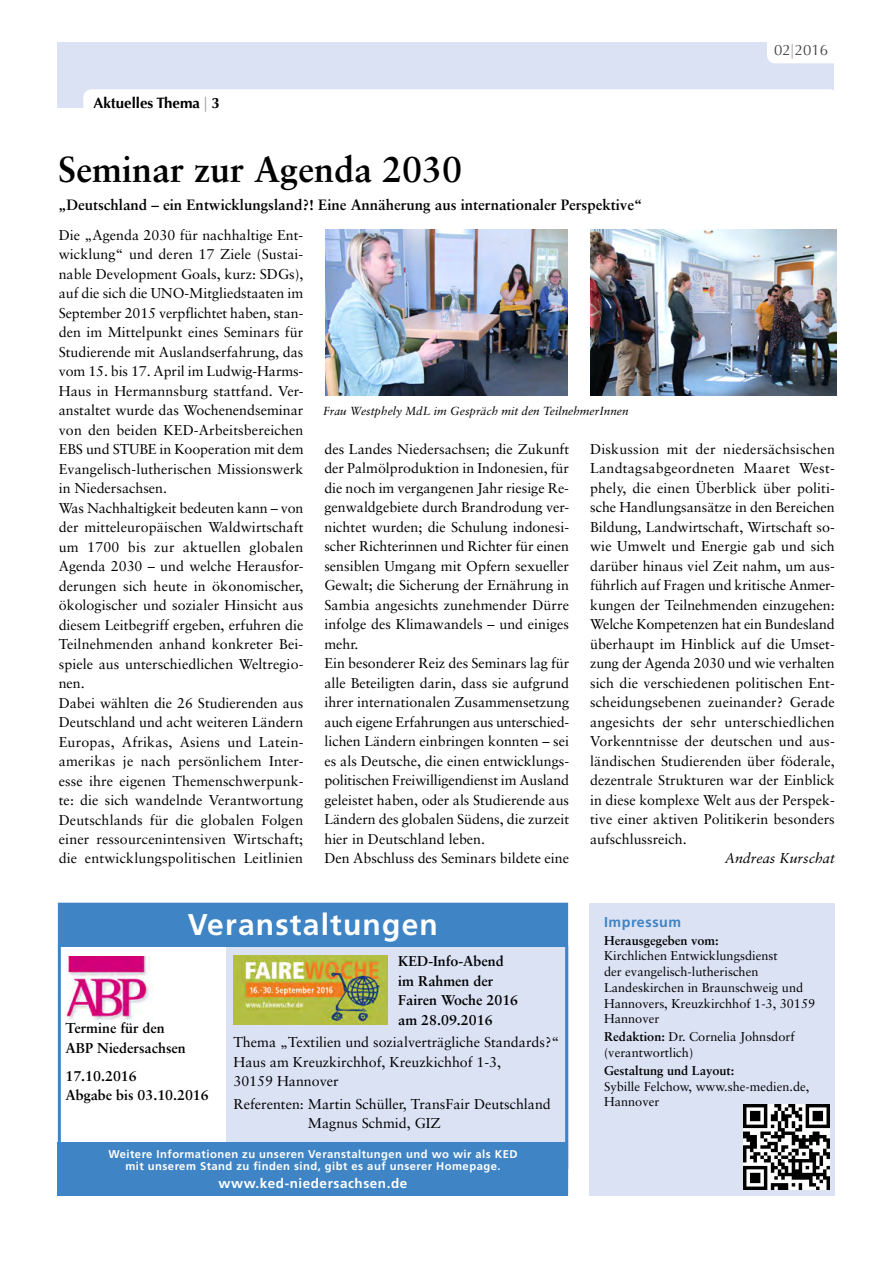
<style>
.page{position:relative;width:893px;height:1263px;background:#fff}
.page>*{position:absolute;margin:0;border:0;box-sizing:border-box;transform-origin:0 0}
.t1{font:700 36px "Sabon LT";color:#000}
.t2{font:700 30px "Frutiger";letter-spacing:.04em;color:#fff}
.t3{font:700 15px "Sabon LT";color:#000}
.t4{font:700 15px "Optima";color:#000}
.t5{font:15px "Optima";color:#474747}
.t6{font:14.25px/19.5px "Sabon LT";color:#000}
.t7{font:700 14.25px/19.5px "Sabon LT";color:#000}
.t8{font:italic 14.25px "Sabon LT";color:#000}
.t9{font:700 14.25px "Frutiger";letter-spacing:.04em;color:#3f84c5}
.t10{font:700 13.5px "Frutiger";letter-spacing:.04em;color:#fff}
.t11{font:12.75px/15.8px "Sabon LT";color:#000}
.t12{font:700 12.75px "Sabon LT";color:#000}
.t13{font:italic 11.7px "Sabon LT";color:#000}
.t14{font:700 11.25px/12px "Frutiger";letter-spacing:.04em;color:#fff;text-align:center}
.s1{font-family:"Myriad Pro";font-weight:400;font-stretch:condensed;color:#9c9d9d}
.s2{font-family:"Myriad Pro";font-stretch:condensed;color:#ababab}
.s3{font-weight:700}
</style>
<div class="page">
<div style="left:58px;top:42px;width:776px;height:66px;background:#dbe2f4"></div>
<div style="left:767px;top:26px;width:75px;height:37px;background:#fff;border-radius:9px"></div>
<div style="left:83px;top:89px;width:755px;height:38px;background:#fff;border-radius:9px"></div>
<img style="left:590px;top:230px;width:246px;height:165px">
<img style="left:325px;top:230px;width:243px;height:165px">
<div style="left:226px;top:946px;width:342px;height:223px;background:#dbe2f4"></div>
<div style="left:58px;top:903px;width:510px;height:43px;background:#3f84c5"></div>
<div style="left:589px;top:903px;width:245px;height:292px;background:#dbe2f4"></div>
<img style="left:64px;top:956px;width:90px;height:65px">
<div style="left:58px;top:1142px;width:510px;height:53px;background:#3f84c5"></div>
<img style="left:744px;top:1104px;width:85px;height:86px">
<img style="left:233px;top:955px;width:155px;height:70px">
<p class="t4" style="left:93px;top:94px;width:128px">Aktuelles Thema <span class="s1">|</span> 3</p>
<h1 class="t1" style="left:58px;top:147px;width:406px">Seminar zur Agenda 2030</h1>
<p class="t3" style="left:58px;top:196px;width:586px">„Deutschland – ein Entwicklungsland?! Eine Annäherung aus internationaler Perspektive“</p>
<p class="t5" style="left:774px;top:41px;width:56px">02<span class="s2">|</span>2016</p>
<p class="t6" style="left:59px;top:225px;width:246px">Die „Agenda 2030 für nachhaltige Ent&shy;wicklung“ und deren 17 Ziele (Sustai&shy;nable Development Goals, kurz: SDGs), auf die sich die UNO-Mitgliedstaaten im September 2015 verpflichtet haben, stan&shy;den im Mittelpunkt eines Seminars für Studierende mit Auslandserfahrung, das vom 15. bis 17. April im Ludwig-Harms-Haus in Hermannsburg stattfand. Ver&shy;anstaltet wurde das Wochenendseminar von den beiden KED-Arbeitsbereichen EBS und STUBE in Kooperation mit dem Evangelisch-lutherischen Missionswerk in Niedersachsen.<br>Was Nachhaltigkeit bedeuten kann – von der mitteleuropäischen Waldwirtschaft um 1700 bis zur aktuellen globalen Agenda 2030 – und welche Herausfor&shy;derungen sich heute in ökonomischer, ökologischer und sozialer Hinsicht aus diesem Leitbegriff ergeben, erfuhren die Teilnehmenden anhand konkreter Bei&shy;spiele aus unterschiedlichen Weltregio&shy;nen.<br>Dabei wählten die 26 Studierenden aus Deutschland und acht weiteren Ländern Europas, Afrikas, Asiens und Latein&shy;amerikas je nach persönlichem Inter&shy;esse ihre eigenen Themenschwerpunk&shy;te: die sich wandelnde Verantwortung Deutschlands für die globalen Folgen einer ressourcenintensiven Wirtschaft; die entwicklungspolitischen Leitlinien</p>
<p class="t13" style="left:323px;top:404px;width:307px">Frau Westphely MdL im Gespräch mit den TeilnehmerInnen</p>
<p class="t6" style="left:324px;top:439px;width:246px">des Landes Niedersachsen; die Zukunft der Palmölproduktion in Indonesien, für die noch im vergangenen Jahr riesige Re&shy;genwaldgebiete durch Brandrodung ver&shy;nichtet wurden; die Schulung indonesi&shy;scher Richterinnen und Richter für einen sensiblen Umgang mit Opfern sexueller Gewalt; die Sicherung der Ernährung in Sambia angesichts zunehmender Dürre infolge des Klimawandels – und einiges mehr.<br>Ein besonderer Reiz des Seminars lag für alle Beteiligten darin, dass sie aufgrund ihrer internationalen Zusammensetzung auch eigene Erfahrungen aus unterschied&shy;lichen Ländern einbringen konnten – sei es als Deutsche, die einen entwicklungs&shy;politischen Freiwilligendienst im Ausland geleistet haben, oder als Studierende aus Ländern des globalen Südens, die zurzeit hier in Deutschland leben.<br>Den Abschluss des Seminars bildete eine</p>
<p class="t6" style="left:590px;top:439px;width:246px;text-align:justify">Diskussion mit der niedersächsischen Landtagsabgeordneten Maaret West&shy;phely, die einen Überblick über politi&shy;sche Handlungsansätze in den Bereichen Bildung, Landwirtschaft, Wirtschaft so&shy;wie Umwelt und Energie gab und sich darüber hinaus viel Zeit nahm, um aus&shy;führlich auf Fragen und kritische Anmer&shy;kungen der Teilnehmenden einzugehen:<br>Welche Kompetenzen hat ein Bundesland überhaupt im Hinblick auf die Umset&shy;zung der Agenda 2030 und wie verhalten sich die verschiedenen politischen Ent&shy;scheidungsebenen zueinander? Gerade angesichts der sehr unterschiedlichen Vorkenntnisse der deutschen und aus&shy;ländischen Studierenden über föderale, dezentrale Strukturen war der Einblick in diese komplexe Welt aus der Perspek&shy;tive einer aktiven Politikerin besonders aufschlussreich.</p>
<p class="t8" style="left:725px;top:850px;width:112px">Andreas Kurschat</p>
<h2 class="t2" style="left:188px;top:907px;width:252px">Veranstaltungen</h2>
<p class="t9" style="left:604px;top:914px;width:79px">Impressum</p>
<p class="t12" style="left:604px;top:932px;width:116px">Herausgegeben vom:</p>
<p class="t11" style="left:604px;top:948px;width:213px">Kirchlichen Entwicklungsdienst<br>der evangelisch-lutherischen<br>Landeskirchen in Braunschweig und<br>Hannovers, Kreuzkirchhof 1-3, 30159<br>Hannover</p>
<p class="t11" style="left:604px;top:1029px;width:192px"><span class="s3">Redaktion:</span> Dr. Cornelia Johnsdorf (verantwortlich)</p>
<p class="t12" style="left:604px;top:1062px;width:132px">Gestaltung und Layout:</p>
<p class="t11" style="left:604px;top:1078px;width:207px">Sybille Felchow, www.she-medien.de,<br>Hannover</p>
<p class="t7" style="left:398px;top:951px;width:121px">KED-Info-Abend im Rahmen der<br>Fairen Woche 2016 am 28.09.2016</p>
<p class="t6" style="left:233px;top:1032px;width:327px">Thema „Textilien und sozialverträgliche Standards?“<br>Haus am Kreuzkirchhof, Kreuzkichhof 1-3,<br>30159 Hannover</p>
<p class="t6" style="left:308px;top:1094px;width:244px;text-indent:-74px">Referenten: Martin Schüller, TransFair Deutschland<br>Magnus Schmid, GIZ</p>
<p class="t7" style="left:65px;top:1018px;width:122px">Termine für den<br>ABP Niedersachsen</p>
<p class="t7" style="left:65px;top:1065px;width:145px">17.10.2016<br>Abgabe bis 03.10.2016</p>
<p class="t14" style="left:108px;top:1148px;width:411px">Weitere Informationen zu unseren Veranstaltungen und wo wir als KED mit unserem Stand zu finden sind, gibt es auf unserer Homepage.</p>
<p class="t10" style="left:219px;top:1175px;width:190px">www.ked-niedersachsen.de</p>
</div>
